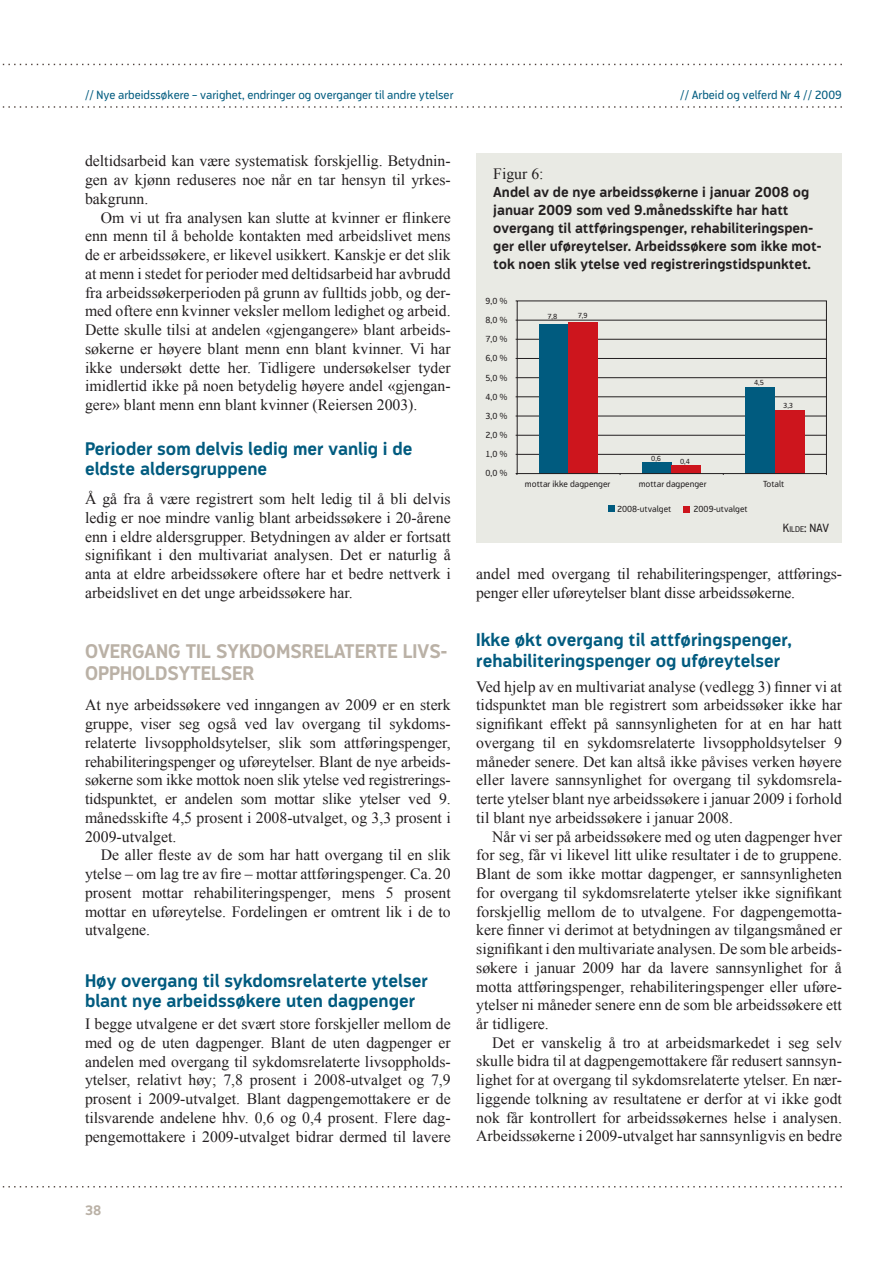
<style>
.page{position:relative;width:893px;height:1263px;background:#fff}
.page>*{position:absolute;margin:0;border:0;box-sizing:border-box;transform-origin:0 0}
.t1{font:700 19.5px "Modus";letter-spacing:.055em;color:#bab1a6}
.t2{font:700 18px/20.2px "Modus";color:#005b7f}
.t3{font:15.75px/18.8px "Times New Roman";color:#231f20;text-align:justify}
.t4{font:700 14.25px/18px "Modus";color:#231f20}
.t5{font:700 13.5px "Modus";color:#bab1a6}
.t6{font:12px "Modus";color:#005b7f}
.t7{font:12px "Modus";color:#231f20}
.t8{font:8.85px "Modus";color:#231f20}
.t9{font:7.35px "Modus";color:#231f20}
.s1{font-size:8.4px}
</style>
<div class="page">
<svg style="left:2px;top:64px;width:840px;height:1px"></svg>
<svg style="left:2px;top:106px;width:840px;height:2px"></svg>
<svg style="left:2px;top:1186px;width:840px;height:1px"></svg>
<div style="left:476px;top:153px;width:366px;height:390px;background:#e9eae4"></div>
<div style="left:609px;top:505px;width:6px;height:7px;background:#005b7f"></div>
<div style="left:683px;top:506px;width:7px;height:6px;background:#cd151d"></div>
<hr style="left:517px;top:454px;width:309px;height:1px;background:#231f20">
<hr style="left:517px;top:435px;width:309px;height:1px;background:#231f20">
<hr style="left:517px;top:416px;width:309px;height:1px;background:#231f20">
<hr style="left:517px;top:397px;width:309px;height:1px;background:#231f20">
<hr style="left:517px;top:377px;width:309px;height:1px;background:#231f20">
<hr style="left:517px;top:358px;width:309px;height:1px;background:#231f20">
<hr style="left:517px;top:339px;width:309px;height:1px;background:#231f20">
<hr style="left:517px;top:320px;width:309px;height:1px;background:#231f20">
<div style="left:539px;top:324px;width:29px;height:150px;background:#005b7f"></div>
<div style="left:642px;top:462px;width:30px;height:12px;background:#005b7f"></div>
<div style="left:745px;top:387px;width:30px;height:87px;background:#005b7f"></div>
<div style="left:569px;top:322px;width:29px;height:152px;background:#cd151d"></div>
<div style="left:672px;top:466px;width:29px;height:8px;background:#cd151d"></div>
<div style="left:775px;top:410px;width:29px;height:64px;background:#cd151d"></div>
<div style="left:517px;top:301px;width:310px;height:173px;border:1px solid #231f20"></div>
<p class="t6" style="left:85px;top:88px;width:370px">// Nye arbeidssøkere – varighet, endringer og overganger til andre ytelser</p>
<p class="t6" style="left:680px;top:88px;width:163px">// Arbeid og velferd Nr 4 // 2009</p>
<p class="t3" style="left:85px;top:151px;width:367px">deltidsarbeid kan være systematisk forskjellig. Betydnin&shy;gen av kjønn reduseres noe når en tar hensyn til yrkes&shy;bakgrunn.</p>
<p class="t3" style="left:85px;top:208px;width:367px;text-indent:16px">Om vi ut fra analysen kan slutte at kvinner er flinkere enn menn til å beholde kontakten med arbeidslivet mens de er arbeidssøkere, er likevel usikkert. Kanskje er det slik at menn i stedet for perioder med deltidsarbeid har avbrudd fra arbeidssøkerperioden på grunn av fulltids jobb, og der&shy;med oftere enn kvinner veksler mellom ledighet og arbeid.<br>Dette skulle tilsi at andelen «gjengangere» blant arbeids&shy;søkerne er høyere blant menn enn blant kvinner. Vi har ikke undersøkt dette her. Tidligere undersøkelser tyder imidlertid ikke på noen betydelig høyere andel «gjengan&shy;gere» blant menn enn blant kvinner (Reiersen 2003).</p>
<p class="t2" style="left:85px;top:439px;width:329px">Perioder som delvis ledig mer vanlig i de eldste aldersgruppene</p>
<p class="t3" style="left:85px;top:489px;width:367px">Å gå fra å være registrert som helt ledig til å bli delvis ledig er noe mindre vanlig blant arbeidssøkere i 20-årene enn i eldre aldersgrupper. Betydningen av alder er fortsatt signifikant i den multivariat analysen. Det er naturlig å anta at eldre arbeidssøkere oftere har et bedre nettverk i arbeidslivet en det unge arbeidssøkere har.</p>
<p class="t1" style="left:85px;top:640px;width:38px">Overgang</p>
<p class="t1" style="left:186px;top:640px;width:103px">til sykdomsrela</p>
<p class="t1" style="left:344px;top:640px;width:104px">terte livs-</p>
<p class="t1" style="left:85px;top:663px;width:128px">oppholdsytelser</p>
<p class="t3" style="left:85px;top:695px;width:367px">At nye arbeidssøkere ved inngangen av 2009 er en sterk gruppe, viser seg også ved lav overgang til sykdoms&shy;relaterte livsoppholdsytelser, slik som attføringspenger, rehabiliteringspenger og uføreytelser. Blant de nye arbeids&shy;søkerne som ikke mottok noen slik ytelse ved registrerings&shy;tidspunktet, er andelen som mottar slike ytelser ved 9. månedsskifte 4,5 prosent i 2008-utvalget, og 3,3 prosent i 2009-utvalget.</p>
<p class="t3" style="left:85px;top:845px;width:367px;text-indent:16px">De aller fleste av de som har hatt overgang til en slik ytelse – om lag tre av fire – mottar attføringspenger. Ca. 20 prosent mottar rehabiliteringspenger, mens 5 prosent mottar en uføreytelse. Fordelingen er omtrent lik i de to utvalgene.</p>
<p class="t2" style="left:85px;top:971px;width:344px">Høy overgang til sykdomsrelaterte ytelser blant nye arbeidssøkere uten dagpenger</p>
<p class="t3" style="left:85px;top:1014px;width:367px">I begge utvalgene er det svært store forskjeller mellom de med og de uten dagpenger. Blant de uten dagpenger er andelen med overgang til sykdomsrelaterte livsoppholds&shy;ytelser, relativt høy; 7,8 prosent i 2008-utvalget og 7,9 prosent i 2009-utvalget. Blant dagpengemottakere er de tilsvarende andelene hhv. 0,6 og 0,4 prosent. Flere dag&shy;pengemottakere i 2009-utvalget bidrar dermed til lavere</p>
<p class="t5" style="left:85px;top:1203px;width:18px">38</p>
<p class="t3" style="left:493px;top:164px;width:52px">Figur 6:</p>
<p class="t4" style="left:493px;top:183px;width:330px">Andel av de nye arbeidssøkerne i januar 2008 og januar 2009 som ved 9.månedsskifte har hatt overgang til attføringspenger, rehabiliteringspen&shy;ger eller uføreytelser. Arbeidssøkere som ikke mot&shy;tok noen slik ytelse ved registreringstidspunktet.</p>
<p class="t8" style="left:486px;top:296px;width:23px">9,0 %</p>
<p class="t8" style="left:486px;top:315px;width:23px">8,0 %</p>
<p class="t8" style="left:486px;top:334px;width:23px">7,0 %</p>
<p class="t8" style="left:486px;top:353px;width:23px">6,0 %</p>
<p class="t8" style="left:486px;top:372px;width:23px">5,0 %</p>
<p class="t8" style="left:486px;top:392px;width:23px">4,0 %</p>
<p class="t8" style="left:486px;top:411px;width:23px">3,0 %</p>
<p class="t8" style="left:486px;top:430px;width:23px">2,0 %</p>
<p class="t8" style="left:486px;top:449px;width:23px">1,0 %</p>
<p class="t8" style="left:486px;top:468px;width:23px">0,0 %</p>
<p class="t9" style="left:547px;top:312px;width:11px">7,8</p>
<p class="t9" style="left:578px;top:312px;width:11px">7,9</p>
<p class="t9" style="left:651px;top:454px;width:11px">0,6</p>
<p class="t9" style="left:680px;top:457px;width:11px">0,4</p>
<p class="t9" style="left:754px;top:378px;width:11px">4,5</p>
<p class="t9" style="left:783px;top:402px;width:11px">3,3</p>
<p class="t8" style="left:525px;top:479px;width:87px">mottar ikke dagpenger</p>
<p class="t8" style="left:639px;top:479px;width:69px">mottar dagpenger</p>
<p class="t8" style="left:763px;top:479px;width:23px">Totalt</p>
<p class="t8" style="left:617px;top:504px;width:56px">2008-utvalget</p>
<p class="t8" style="left:694px;top:504px;width:56px">2009-utvalget</p>
<p class="t7" style="left:783px;top:521px;width:48px">K<span class="s1">ilde</span>: NAV</p>
<p class="t3" style="left:476px;top:564px;width:367px">andel med overgang til rehabiliteringspenger, attførings&shy;penger eller uføreytelser blant disse arbeidssøkerne.</p>
<p class="t2" style="left:476px;top:630px;width:317px">Ikke økt overgang til attføringspenger, rehabiliteringspenger og uføreytelser</p>
<p class="t3" style="left:476px;top:677px;width:367px">Ved hjelp av en multivariat analyse (vedlegg 3) finner vi at tidspunktet man ble registrert som arbeidssøker ikke har signifikant effekt på sannsynligheten for at en har hatt overgang til en sykdomsrelaterte livsoppholdsytelser 9 måneder senere. Det kan altså ikke påvises verken høyere eller lavere sannsynlighet for overgang til sykdomsrela&shy;terte ytelser blant nye arbeidssøkere i januar 2009 i forhold til blant nye arbeidssøkere i januar 2008.</p>
<p class="t3" style="left:476px;top:827px;width:367px;text-indent:16px">Når vi ser på arbeidssøkere med og uten dagpenger hver for seg, får vi likevel litt ulike resultater i de to gruppene.<br>Blant de som ikke mottar dagpenger, er sannsynligheten for overgang til sykdomsrelaterte ytelser ikke signifikant forskjellig mellom de to utvalgene. For dagpengemotta&shy;kere finner vi derimot at betydningen av tilgangsmåned er signifikant i den multivariate analysen. De som ble arbeids&shy;søkere i januar 2009 har da lavere sannsynlighet for å motta attføringspenger, rehabiliteringspenger eller uføre&shy;ytelser ni måneder senere enn de som ble arbeidssøkere ett år tidligere.</p>
<p class="t3" style="left:476px;top:1033px;width:367px;text-indent:16px">Det er vanskelig å tro at arbeidsmarkedet i seg selv skulle bidra til at dagpengemottakere får redusert sannsyn&shy;lighet for at overgang til sykdomsrelaterte ytelser. En nær&shy;liggende tolkning av resultatene er derfor at vi ikke godt nok får kontrollert for arbeidssøkernes helse i analysen.<br>Arbeidssøkerne i 2009-utvalget har sannsynligvis en bedre</p>
</div>
